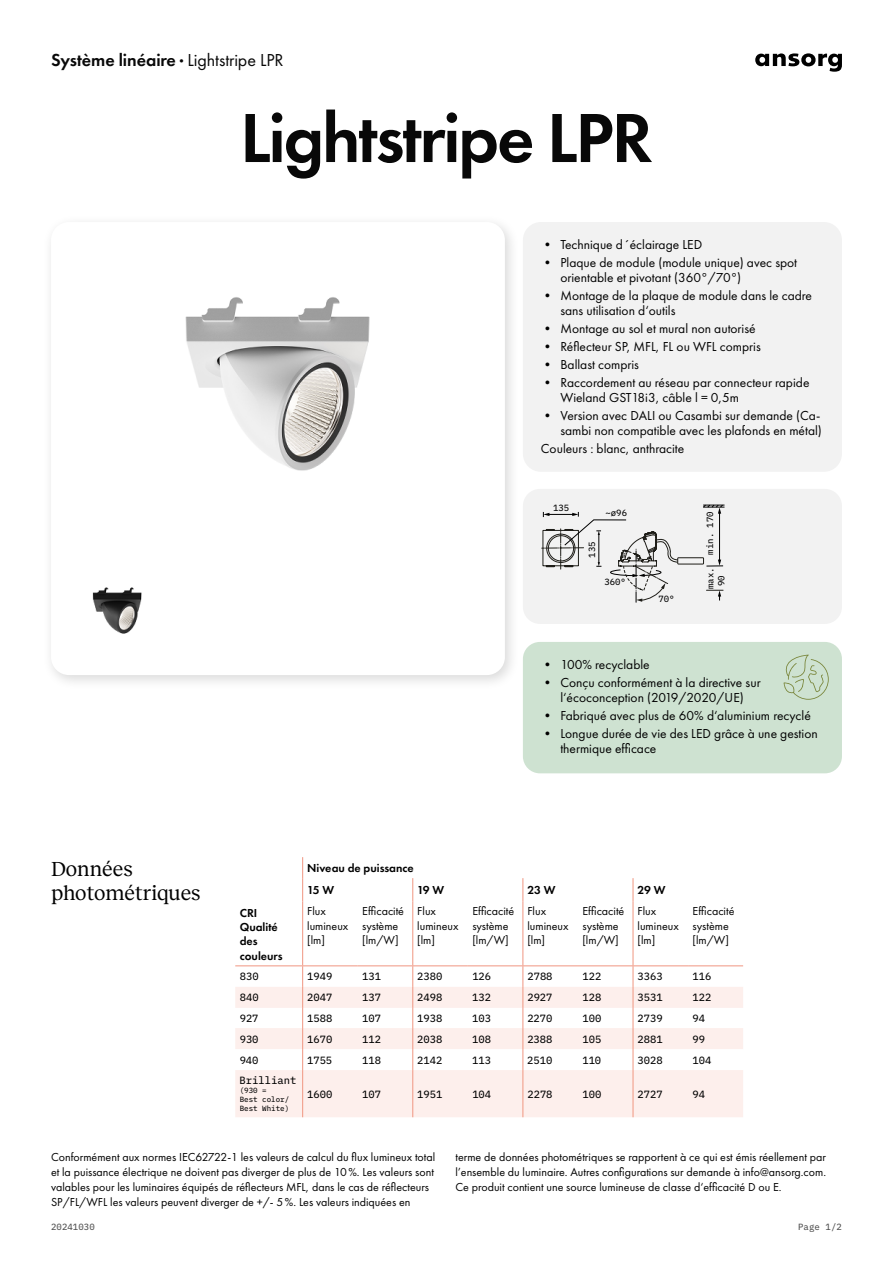
<style>
.page{position:relative;width:893px;height:1263px;background:#fff}
.page>*{position:absolute;margin:0;border:0;box-sizing:border-box;transform-origin:0 0}
.t1{font:600 72px "Futura PT";letter-spacing:-.03em;color:#080808}
.t2{font:21px/24px "Reckless";color:#000}
.t3{font:600 18px "Futura PT";letter-spacing:-.005em;color:#080808}
.t4{font:13.5px/15px "Futura PT";color:#000}
.t5{font:12px/14.4px "Futura PT";color:#000}
.t6{font:600 12px/14.4px "Futura PT";color:#000}
.t7{font:10.5px "IBM Plex Mono Text";color:#000}
.t8{font:9px/10.8px "IBM Plex Mono Text";color:#000;text-align:center}
.t9{font:9px "IBM Plex Mono Text";letter-spacing:.01em;color:#4d4d4d}
.t10{font:7.5px/9px "IBM Plex Mono Text";color:#000}
.s1{font-weight:400}
</style>
<div class="page">
<svg style="left:755px;top:53px;width:87px;height:19px"></svg>
<div style="left:523px;top:642px;width:319px;height:131px;background:#cee2d1;border-radius:17px"></div>
<svg style="left:784px;top:655px;width:45px;height:45px"></svg>
<div style="left:42px;top:214px;width:478px;height:476px;background:#000;opacity:.15"></div>
<div style="left:51px;top:222px;width:454px;height:453px;background:#fff;border-radius:18px"></div>
<img style="left:185px;top:297px;width:185px;height:174px">
<img style="left:92px;top:587px;width:50px;height:47px">
<div style="left:523px;top:222px;width:319px;height:250px;background:#f2f2f2;border-radius:18px"></div>
<div style="left:523px;top:489px;width:319px;height:135px;background:#f2f2f2;border-radius:17px"></div>
<div style="left:677px;top:557px;width:27px;height:7px;border:1px solid #201f1a"></div>
<hr style="left:719px;top:512px;width:1px;height:49px;background:#000">
<svg style="left:706px;top:560px;width:17px;height:7px"></svg>
<svg style="left:703px;top:504px;width:21px;height:10px"></svg>
<svg style="left:706px;top:590px;width:17px;height:10px"></svg>
<svg style="left:542px;top:512px;width:136px;height:90px"></svg>
<svg style="left:235px;top:987px;width:508px;height:130px;fill:#fdefec"></svg>
<svg style="left:302px;top:857px;width:1px;height:44px"></svg>
<hr style="left:302px;top:901px;width:1px;height:64px;background:#f09681">
<hr style="left:412px;top:901px;width:1px;height:64px;background:#f09681">
<hr style="left:522px;top:901px;width:1px;height:64px;background:#f09681">
<hr style="left:633px;top:901px;width:1px;height:64px;background:#f09681">
<svg style="left:302px;top:966px;width:1px;height:104px"></svg>
<hr style="left:302px;top:1070px;width:1px;height:47px;background:#f09681">
<svg style="left:412px;top:878px;width:1px;height:23px"></svg>
<svg style="left:412px;top:966px;width:1px;height:104px"></svg>
<hr style="left:412px;top:1070px;width:1px;height:47px;background:#f09681">
<svg style="left:522px;top:878px;width:1px;height:23px"></svg>
<svg style="left:522px;top:966px;width:1px;height:104px"></svg>
<hr style="left:522px;top:1070px;width:1px;height:47px;background:#f09681">
<svg style="left:633px;top:878px;width:1px;height:23px"></svg>
<svg style="left:633px;top:966px;width:1px;height:104px"></svg>
<hr style="left:633px;top:1070px;width:1px;height:47px;background:#f09681">
<hr style="left:235px;top:965px;width:68px;height:1px;background:#f09681">
<hr style="left:303px;top:965px;width:55px;height:1px;background:#f09681">
<hr style="left:358px;top:965px;width:55px;height:1px;background:#f09681">
<hr style="left:413px;top:965px;width:55px;height:1px;background:#f09681">
<hr style="left:468px;top:965px;width:55px;height:1px;background:#f09681">
<hr style="left:523px;top:965px;width:55px;height:1px;background:#f09681">
<hr style="left:578px;top:965px;width:55px;height:1px;background:#f09681">
<hr style="left:633px;top:965px;width:55px;height:1px;background:#f09681">
<hr style="left:688px;top:965px;width:55px;height:1px;background:#f09681">
<h3 class="t3" style="left:51px;top:49px;width:234px">Système linéaire · <span class="s1">Lightstripe LPR</span></h3>
<h1 class="t1" style="left:240px;top:93px;width:414px">Lightstripe LPR</h1>
<p class="t4" style="left:541px;top:237px;width:163px">• Technique d´éclairage LED</p>
<p class="t4" style="left:560px;top:255px;width:238px;text-indent:-19px">• Plaque de module (module unique) avec spot orientable et pivotant (360°/70°)</p>
<p class="t4" style="left:560px;top:288px;width:253px;text-indent:-19px">• Montage de la plaque de module dans le cadre sans utilisation d‘outils</p>
<p class="t4" style="left:541px;top:321px;width:216px">• Montage au sol et mural non autorisé</p>
<p class="t4" style="left:541px;top:339px;width:221px">• Réflecteur SP, MFL, FL ou WFL compris</p>
<p class="t4" style="left:541px;top:357px;width:100px">• Ballast compris</p>
<p class="t4" style="left:560px;top:375px;width:251px;text-indent:-19px">• Raccordement au réseau par connecteur rapide<br>Wieland GST18i3, câble l = 0,5m</p>
<p class="t4" style="left:541px;top:408px;width:282px;text-align:right">• Version avec DALI ou Casambi sur demande (Ca&shy;sambi non compatible avec les plafonds en métal)</p>
<p class="t4" style="left:541px;top:441px;width:145px">Couleurs : blanc, anthracite</p>
<p class="t8" style="left:553px;top:501px;width:18px">135</p>
<p class="t8" style="left:605px;top:506px;width:23px">~ø96</p>
<p class="t8" style="left:586px;top:558px;width:18px;rotate:-90deg">135</p>
<p class="t8" style="left:604px;top:576px;width:23px">360°</p>
<p class="t8" style="left:658px;top:593px;width:18px">70°</p>
<p class="t8" style="left:704px;top:555px;width:45px;rotate:-90deg">min. 170</p>
<p class="t8" style="left:704px;top:589px;width:23px;rotate:-90deg">max.<br>90</p>
<p class="t4" style="left:541px;top:657px;width:110px">• 100% recyclable</p>
<p class="t4" style="left:541px;top:675px;width:221px;text-align:center">• Conçu conformément à la directive sur l‘écoconception (2019/2020/UE)</p>
<p class="t4" style="left:541px;top:708px;width:271px">• Fabriqué avec plus de 60% d‘aluminium recyclé</p>
<p class="t4" style="left:560px;top:726px;width:259px;text-indent:-19px">• Longue durée de vie des LED grâce à une gestion thermique efficace</p>
<h2 class="t2" style="left:51px;top:856px;width:151px">Données photométriques</h2>
<p class="t6" style="left:307px;top:857px;width:108px;line-height:22.2px">Niveau de puissance<br>15 W</p>
<p class="t6" style="left:417px;top:883px;width:29px">19 W</p>
<p class="t6" style="left:527px;top:883px;width:30px">23 W</p>
<p class="t6" style="left:637px;top:883px;width:29px">29 W</p>
<p class="t6" style="left:240px;top:905px;width:44px">CRI<br>Qualité des couleurs</p>
<p class="t5" style="left:307px;top:904px;width:43px">Flux lumineux [lm]</p>
<p class="t5" style="left:362px;top:904px;width:43px">Efficacité système [lm/W]</p>
<p class="t5" style="left:417px;top:904px;width:43px">Flux lumineux [lm]</p>
<p class="t5" style="left:472px;top:904px;width:43px">Efficacité système [lm/W]</p>
<p class="t5" style="left:527px;top:904px;width:43px">Flux lumineux [lm]</p>
<p class="t5" style="left:582px;top:904px;width:43px">Efficacité système [lm/W]</p>
<p class="t5" style="left:637px;top:904px;width:43px">Flux lumineux [lm]</p>
<p class="t5" style="left:693px;top:904px;width:43px">Efficacité système [lm/W]</p>
<p class="t7" style="left:240px;top:969px;width:20px">830</p>
<p class="t7" style="left:307px;top:969px;width:27px">1949</p>
<p class="t7" style="left:362px;top:969px;width:20px">131</p>
<p class="t7" style="left:417px;top:969px;width:27px">2380</p>
<p class="t7" style="left:472px;top:969px;width:20px">126</p>
<p class="t7" style="left:527px;top:969px;width:27px">2788</p>
<p class="t7" style="left:582px;top:969px;width:20px">122</p>
<p class="t7" style="left:637px;top:969px;width:27px">3363</p>
<p class="t7" style="left:693px;top:969px;width:20px">116</p>
<p class="t7" style="left:240px;top:990px;width:20px">840</p>
<p class="t7" style="left:307px;top:990px;width:27px">2047</p>
<p class="t7" style="left:362px;top:990px;width:20px">137</p>
<p class="t7" style="left:417px;top:990px;width:27px">2498</p>
<p class="t7" style="left:472px;top:990px;width:20px">132</p>
<p class="t7" style="left:527px;top:990px;width:27px">2927</p>
<p class="t7" style="left:582px;top:990px;width:20px">128</p>
<p class="t7" style="left:637px;top:990px;width:27px">3531</p>
<p class="t7" style="left:692px;top:990px;width:20px">122</p>
<p class="t7" style="left:240px;top:1010px;width:20px">927</p>
<p class="t7" style="left:307px;top:1010px;width:27px">1588</p>
<p class="t7" style="left:362px;top:1010px;width:20px">107</p>
<p class="t7" style="left:417px;top:1010px;width:27px">1938</p>
<p class="t7" style="left:472px;top:1010px;width:20px">103</p>
<p class="t7" style="left:527px;top:1010px;width:27px">2270</p>
<p class="t7" style="left:582px;top:1010px;width:20px">100</p>
<p class="t7" style="left:637px;top:1010px;width:27px">2739</p>
<p class="t7" style="left:692px;top:1010px;width:14px">94</p>
<p class="t7" style="left:240px;top:1031px;width:20px">930</p>
<p class="t7" style="left:307px;top:1031px;width:27px">1670</p>
<p class="t7" style="left:362px;top:1031px;width:20px">112</p>
<p class="t7" style="left:417px;top:1031px;width:27px">2038</p>
<p class="t7" style="left:472px;top:1031px;width:20px">108</p>
<p class="t7" style="left:527px;top:1031px;width:27px">2388</p>
<p class="t7" style="left:582px;top:1031px;width:20px">105</p>
<p class="t7" style="left:637px;top:1031px;width:27px">2881</p>
<p class="t7" style="left:692px;top:1031px;width:14px">99</p>
<p class="t7" style="left:240px;top:1052px;width:20px">940</p>
<p class="t7" style="left:307px;top:1052px;width:27px">1755</p>
<p class="t7" style="left:362px;top:1052px;width:20px">118</p>
<p class="t7" style="left:417px;top:1052px;width:27px">2142</p>
<p class="t7" style="left:472px;top:1052px;width:20px">113</p>
<p class="t7" style="left:527px;top:1052px;width:27px">2510</p>
<p class="t7" style="left:582px;top:1052px;width:20px">110</p>
<p class="t7" style="left:637px;top:1052px;width:27px">3028</p>
<p class="t7" style="left:692px;top:1052px;width:20px">104</p>
<p class="t7" style="left:240px;top:1072px;width:58px">Brilliant</p>
<p class="t10" style="left:240px;top:1085px;width:51px">(930 =<br>Best color/<br>Best White)</p>
<p class="t7" style="left:307px;top:1086px;width:27px">1600</p>
<p class="t7" style="left:362px;top:1086px;width:20px">107</p>
<p class="t7" style="left:417px;top:1086px;width:27px">1951</p>
<p class="t7" style="left:472px;top:1086px;width:20px">104</p>
<p class="t7" style="left:527px;top:1086px;width:27px">2278</p>
<p class="t7" style="left:582px;top:1086px;width:20px">100</p>
<p class="t7" style="left:637px;top:1086px;width:27px">2727</p>
<p class="t7" style="left:693px;top:1086px;width:14px">94</p>
<p class="t5" style="left:51px;top:1150px;width:386px;line-height:15px">Conformément aux normes IEC62722-1 les valeurs de calcul du flux lumineux total et la puissance électrique ne doivent pas diverger de plus de 10%. Les valeurs sont valables pour les luminaires équipés de réflecteurs MFL, dans le cas de réflecteurs SP/FL/WFL les valeurs peuvent diverger de +/- 5%. Les valeurs indiquées en</p>
<p class="t5" style="left:455px;top:1150px;width:372px;line-height:15px;text-align:justify">terme de données photométriques se rapportent à ce qui est émis réellement par l’ensemble du luminaire. Autres configurations sur demande à info@ansorg.com.<br>Ce produit contient une source lumineuse de classe d‘efficacité D ou E.</p>
<p class="t9" style="left:51px;top:1220px;width:45px">20241030</p>
<p class="t9" style="left:798px;top:1220px;width:45px">Page 1/2</p>
<p class="t9" style="left:831px;top:1220px;width:12px">06</p>
</div>
